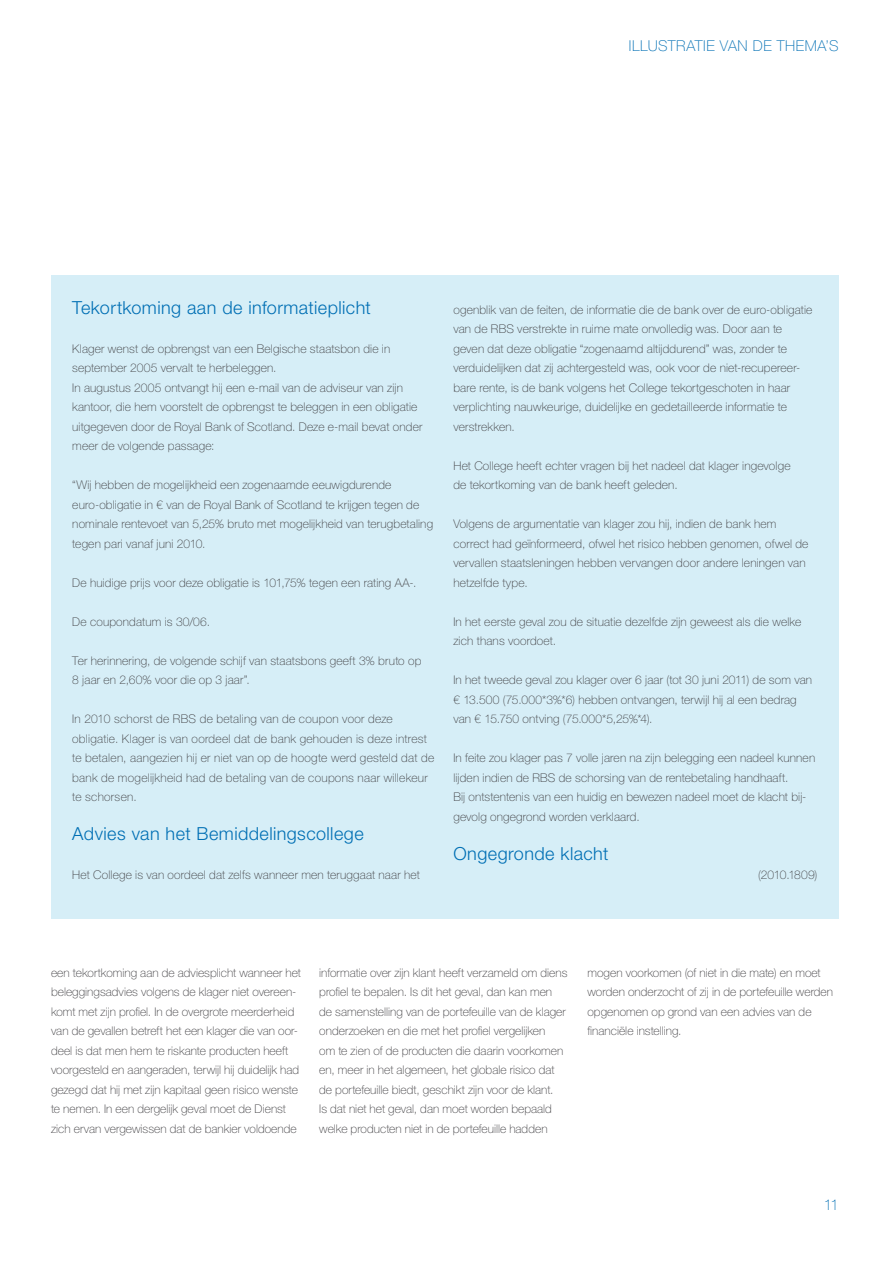
<style>
.page{position:relative;width:893px;height:1263px;background:#fff}
.page>*{position:absolute;margin:0;border:0;box-sizing:border-box;transform-origin:0 0}
.t1{font:300 18px "Helvetica Neue LT Std";letter-spacing:.025em;color:#006fb4}
.t2{font:100 15px "Helvetica Neue LT Std";letter-spacing:.04em;color:#006fb4}
.t3{font:100 12px/19.5px "Helvetica Neue LT Std";letter-spacing:.01em;color:#3e3d40}
.t4{font:100 12px "Helvetica Neue LT Std";letter-spacing:-.015em;color:#3e3d40}
</style>
<div class="page">
<div style="left:51px;top:275px;width:788px;height:643px;background:#d6eef7"></div>
<p class="t2" style="left:629px;top:38px;width:211px">ILLUSTRATIE VAN DE THEMA’S</p>
<h1 class="t1" style="left:72px;top:296px;width:300px">Tekortkoming aan de informatieplicht</h1>
<p class="t3" style="left:72px;top:339px;width:352px">Klager wenst de opbrengst van een Belgische staatsbon die in september 2005 vervalt te herbeleggen.<br>In augustus 2005 ontvangt hij een e-mail van de adviseur van zijn kantoor, die hem voorstelt de opbrengst te beleggen in een obligatie uitgegeven door de Royal Bank of Scotland. Deze e-mail bevat onder meer de volgende passage:</p>
<p class="t3" style="left:72px;top:475px;width:362px">“Wij hebben de mogelijkheid een zogenaamde eeuwigdurende euro-obligatie in € van de Royal Bank of Scotland te krijgen tegen de nominale rentevoet van 5,25% bruto met mogelijkheid van terugbetaling tegen pari vanaf juni 2010.</p>
<p class="t3" style="left:72px;top:573px;width:346px">De huidige prijs voor deze obligatie is 101,75% tegen een rating AA-.</p>
<p class="t3" style="left:72px;top:612px;width:139px">De coupondatum is 30/06.</p>
<p class="t3" style="left:72px;top:651px;width:351px">Ter herinnering, de volgende schijf van staatsbons geeft 3% bruto op<br>8 jaar en 2,60% voor die op 3 jaar”.</p>
<p class="t3" style="left:72px;top:709px;width:363px">In 2010 schorst de RBS de betaling van de coupon voor deze obligatie. Klager is van oordeel dat de bank gehouden is deze intrest te betalen, aangezien hij er niet van op de hoogte werd gesteld dat de bank de mogelijkheid had de betaling van de coupons naar willekeur te schorsen.</p>
<h1 class="t1" style="left:72px;top:823px;width:293px">Advies van het Bemiddelingscollege</h1>
<p class="t3" style="left:72px;top:865px;width:349px">Het College is van oordeel dat zelfs wanneer men teruggaat naar het</p>
<p class="t3" style="left:453px;top:300px;width:361px">ogenblik van de feiten, de informatie die de bank over de euro-obligatie van de RBS verstrekte in ruime mate onvolledig was. Door aan te geven dat deze obligatie “zogenaamd altijddurend” was, zonder te verduidelijken dat zij achtergesteld was, ook voor de niet-recupereer&shy;bare rente, is de bank volgens het College tekortgeschoten in haar verplichting nauwkeurige, duidelijke en gedetailleerde informatie te verstrekken.</p>
<p class="t3" style="left:453px;top:456px;width:339px">Het College heeft echter vragen bij het nadeel dat klager ingevolge de tekortkoming van de bank heeft geleden.</p>
<p class="t3" style="left:453px;top:514px;width:356px">Volgens de argumentatie van klager zou hij, indien de bank hem correct had geïnformeerd, ofwel het risico hebben genomen, ofwel de vervallen staatsleningen hebben vervangen door andere leningen van hetzelfde type.</p>
<p class="t3" style="left:453px;top:612px;width:349px">In het eerste geval zou de situatie dezelfde zijn geweest als die welke zich thans voordoet.</p>
<p class="t3" style="left:453px;top:670px;width:360px">In het tweede geval zou klager over 6 jaar (tot 30 juni 2011) de som van € 13.500 (75.000*3%*6) hebben ontvangen, terwijl hij al een bedrag van € 15.750 ontving (75.000*5,25%*4).</p>
<p class="t3" style="left:453px;top:748px;width:363px">In feite zou klager pas 7 volle jaren na zijn belegging een nadeel kunnen lijden indien de RBS de schorsing van de rentebetaling handhaaft.<br>Bij ontstentenis van een huidig en bewezen nadeel moet de klacht bij&shy;gevolg ongegrond worden verklaard.</p>
<h1 class="t1" style="left:453px;top:842px;width:157px">Ongegronde klacht</h1>
<p class="t4" style="left:758px;top:868px;width:61px">(2010.1809)</p>
<p class="t3" style="left:51px;top:963px;width:251px">een tekortkoming aan de adviesplicht wanneer het beleggingsadvies volgens de klager niet overeen&shy;komt met zijn profiel. In de overgrote meerderheid van de gevallen betreft het een klager die van oor&shy;deel is dat men hem te riskante producten heeft voorgesteld en aangeraden, terwijl hij duidelijk had gezegd dat hij met zijn kapitaal geen risico wenste te nemen. In een dergelijk geval moet de Dienst zich ervan vergewissen dat de bankier voldoende</p>
<p class="t3" style="left:319px;top:963px;width:250px">informatie over zijn klant heeft verzameld om diens profiel te bepalen. Is dit het geval, dan kan men de samenstelling van de portefeuille van de klager onderzoeken en die met het profiel vergelijken<br>om te zien of de producten die daarin voorkomen en, meer in het algemeen, het globale risico dat de portefeuille biedt, geschikt zijn voor de klant.<br>Is dat niet het geval, dan moet worden bepaald welke producten niet in de portefeuille hadden</p>
<p class="t3" style="left:587px;top:963px;width:247px">mogen voorkomen (of niet in die mate) en moet worden onderzocht of zij in de portefeuille werden opgenomen op grond van een advies van de financiële instelling.</p>
<p class="t2" style="left:824px;top:1196px;width:17px">11</p>
</div>
